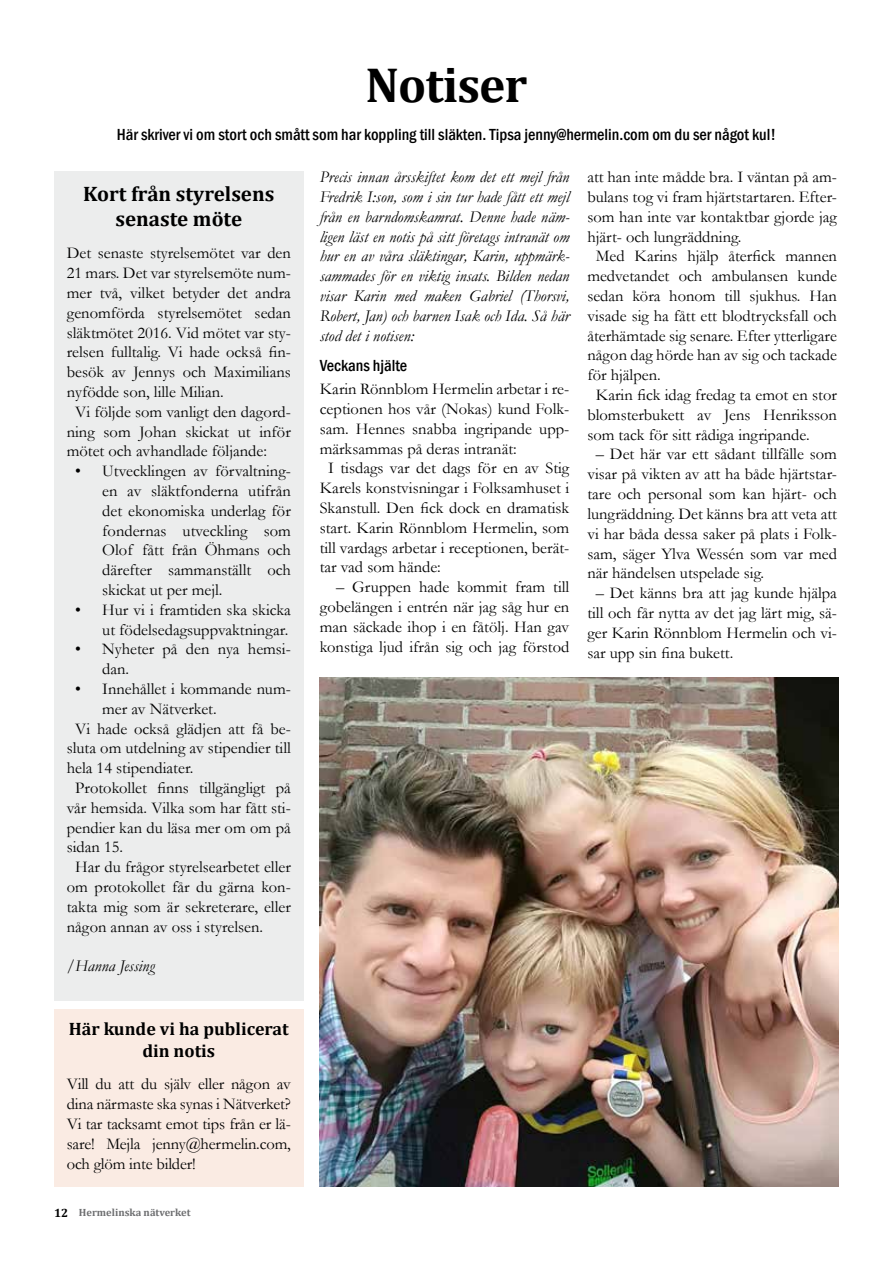
<style>
.page{position:relative;width:893px;height:1263px;background:#fff}
.page>*{position:absolute;margin:0;border:0;box-sizing:border-box;transform-origin:0 0}
.t1{font:700 49.5px "Cambria";letter-spacing:-.02em;color:#000}
.t2{font:700 21px/25.2px "Cambria";color:#000;text-align:center}
.t3{font:700 18px/21.6px "Cambria";color:#000;text-align:center}
.t4{font:16.5px/19.8px "Garamond";color:#000;text-align:justify}
.t5{font:italic 16.5px/19.8px "Garamond";color:#000;text-align:justify}
.t6{font:500 condensed 16.5px "Franklin Gothic";color:#000}
.t7{font:700 10.5px "Cambria";color:#6d6e70}
.s1{font-size:12px;color:#000}
</style>
<div class="page">
<div style="left:54px;top:171px;width:250px;height:830px;background:#eceded"></div>
<img style="left:320px;top:677px;width:519px;height:509px">
<div style="left:54px;top:1008px;width:250px;height:178px;background:#faebe3"></div>
<h1 class="t1" style="left:365px;top:50px;width:163px">Notiser</h1>
<p class="t6" style="left:117px;top:124px;width:661px">Här skriver vi om stort och smått som har koppling till släkten. Tipsa jenny@hermelin.com om du ser något kul!</p>
<p class="t2" style="left:83px;top:180px;width:193px">Kort från styrelsens senaste möte</p>
<p class="t4" style="left:67px;top:243px;width:226px">Det senaste styrelsemötet var den</p>
<p class="t4" style="left:67px;top:263px;width:226px">21 mars. Det var styrelsemöte num-</p>
<p class="t4" style="left:67px;top:282px;width:226px">mer två, vilket betyder det andra</p>
<p class="t4" style="left:67px;top:302px;width:226px">genomförda styrelsemötet sedan</p>
<p class="t4" style="left:67px;top:322px;width:226px">släktmötet 2016. Vid mötet var sty-</p>
<p class="t4" style="left:67px;top:342px;width:226px">relsen fulltalig. Vi hade också fin-</p>
<p class="t4" style="left:67px;top:362px;width:226px">besök av Jennys och Maximilians</p>
<p class="t4" style="left:67px;top:381px;width:159px">nyfödde son, lille Milian.</p>
<p class="t4" style="left:75px;top:401px;width:217px">Vi följde som vanligt den dagord-</p>
<p class="t4" style="left:67px;top:421px;width:226px">ning som Johan skickat ut inför</p>
<p class="t4" style="left:67px;top:441px;width:202px">mötet och avhandlade följande:</p>
<p class="t4" style="left:102px;top:461px;width:190px;text-indent:-27px">• Utvecklingen av förvaltning&shy;en av släktfonderna utifrån det ekonomiska underlag för fondernas utveckling som Olof fått från Öhmans och därefter sammanställt och skickat ut per mejl.</p>
<p class="t4" style="left:75px;top:599px;width:217px;text-align:right">• Hur vi i framtiden ska skicka ut födelsedagsuppvaktningar.</p>
<p class="t4" style="left:102px;top:639px;width:190px;text-indent:-27px">• Nyheter på den nya hemsi&shy;dan.</p>
<p class="t4" style="left:75px;top:678px;width:217px">• Innehållet i kommande num-</p>
<p class="t4" style="left:102px;top:698px;width:116px">mer av Nätverket.</p>
<p class="t4" style="left:75px;top:718px;width:217px">Vi hade också glädjen att få be-</p>
<p class="t4" style="left:67px;top:738px;width:226px">sluta om utdelning av stipendier till</p>
<p class="t4" style="left:67px;top:758px;width:128px">hela 14 stipendiater.</p>
<p class="t4" style="left:75px;top:777px;width:217px">Protokollet finns tillgängligt på</p>
<p class="t4" style="left:67px;top:797px;width:226px">vår hemsida. Vilka som har fått sti-</p>
<p class="t4" style="left:67px;top:817px;width:226px">pendier kan du läsa mer om om på</p>
<p class="t4" style="left:67px;top:837px;width:58px">sidan 15.</p>
<p class="t4" style="left:75px;top:857px;width:217px">Har du frågor styrelsearbetet eller</p>
<p class="t4" style="left:67px;top:876px;width:226px">om protokollet får du gärna kon-</p>
<p class="t4" style="left:67px;top:896px;width:226px">takta mig som är sekreterare, eller</p>
<p class="t4" style="left:67px;top:916px;width:198px">någon annan av oss i styrelsen.</p>
<p class="t5" style="left:67px;top:956px;width:89px">/Hanna Jessing</p>
<p class="t3" style="left:69px;top:1018px;width:221px">Här kunde vi ha publicerat din notis</p>
<p class="t4" style="left:67px;top:1074px;width:226px">Vill du att du själv eller någon av dina närmaste ska synas i Nätverket?<br>Vi tar tacksamt emot tips från er lä&shy;sare! Mejla jenny@hermelin.com, och glöm inte bilder!</p>
<p class="t7" style="left:54px;top:1205px;width:138px"><span class="s1">12</span> Hermelinska nätverket</p>
<p class="t5" style="left:320px;top:167px;width:251px">Precis innan årsskiftet kom det ett mejl från Fredrik I:son, som i sin tur hade fått ett mejl från en barndomskamrat. Denne hade näm&shy;ligen läst en notis på sitt företags intranät om hur en av våra släktingar, Karin, uppmärk&shy;sammades för en viktig insats. Bilden nedan visar Karin med maken Gabriel (Thorsvi, Robert, Jan) och barnen Isak och Ida. Så här stod det i notisen:</p>
<p class="t6" style="left:320px;top:355px;width:89px">Veckans hjälte</p>
<p class="t4" style="left:320px;top:379px;width:251px">Karin Rönnblom Hermelin arbetar i re-</p>
<p class="t4" style="left:320px;top:398px;width:251px">ceptionen hos vår (Nokas) kund Folk-</p>
<p class="t4" style="left:320px;top:418px;width:251px">sam. Hennes snabba ingripande upp-</p>
<p class="t4" style="left:320px;top:438px;width:199px">märksammas på deras intranät:</p>
<p class="t4" style="left:328px;top:458px;width:243px">I tisdags var det dags för en av Stig</p>
<p class="t4" style="left:320px;top:478px;width:251px">Karels konstvisningar i Folksamhuset i</p>
<p class="t4" style="left:320px;top:497px;width:251px">Skanstull. Den fick dock en dramatisk</p>
<p class="t4" style="left:320px;top:517px;width:251px">start. Karin Rönnblom Hermelin, som</p>
<p class="t4" style="left:320px;top:537px;width:251px">till vardags arbetar i receptionen, berät-</p>
<p class="t4" style="left:320px;top:557px;width:123px">tar vad som hände:</p>
<p class="t4" style="left:320px;top:577px;width:251px;text-indent:16px">– Gruppen hade kommit fram till gobelängen i entrén när jag såg hur en man säckade ihop i en fåtölj. Han gav konstiga ljud ifrån sig och jag förstod</p>
<p class="t4" style="left:587px;top:167px;width:251px">att han inte mådde bra. I väntan på am-</p>
<p class="t4" style="left:587px;top:187px;width:251px">bulans tog vi fram hjärtstartaren. Efter-</p>
<p class="t4" style="left:587px;top:206px;width:251px">som han inte var kontaktbar gjorde jag</p>
<p class="t4" style="left:587px;top:226px;width:156px">hjärt- och lungräddning.</p>
<p class="t4" style="left:596px;top:246px;width:243px">Med Karins hjälp återfick mannen</p>
<p class="t4" style="left:587px;top:266px;width:251px">medvetandet och ambulansen kunde</p>
<p class="t4" style="left:587px;top:286px;width:251px">sedan köra honom till sjukhus. Han</p>
<p class="t4" style="left:587px;top:305px;width:251px">visade sig ha fått ett blodtrycksfall och</p>
<p class="t4" style="left:587px;top:325px;width:251px">återhämtade sig senare. Efter ytterligare</p>
<p class="t4" style="left:587px;top:345px;width:251px">någon dag hörde han av sig och tackade</p>
<p class="t4" style="left:587px;top:365px;width:75px">för hjälpen.</p>
<p class="t4" style="left:596px;top:385px;width:243px">Karin fick idag fredag ta emot en stor</p>
<p class="t4" style="left:587px;top:404px;width:251px">blomsterbukett av Jens Henriksson</p>
<p class="t4" style="left:587px;top:424px;width:224px">som tack för sitt rådiga ingripande.</p>
<p class="t4" style="left:587px;top:444px;width:251px;text-indent:8px">– Det här var ett sådant tillfälle som visar på vikten av att ha både hjärtstar&shy;tare och personal som kan hjärt- och lungräddning. Det känns bra att veta att vi har båda dessa saker på plats i Folk&shy;sam, säger Ylva Wessén som var med när händelsen utspelade sig.</p>
<p class="t4" style="left:587px;top:583px;width:251px;text-indent:8px">– Det känns bra att jag kunde hjälpa till och får nytta av det jag lärt mig, sä&shy;ger Karin Rönnblom Hermelin och vi&shy;sar upp sin fina bukett.</p>
</div>
